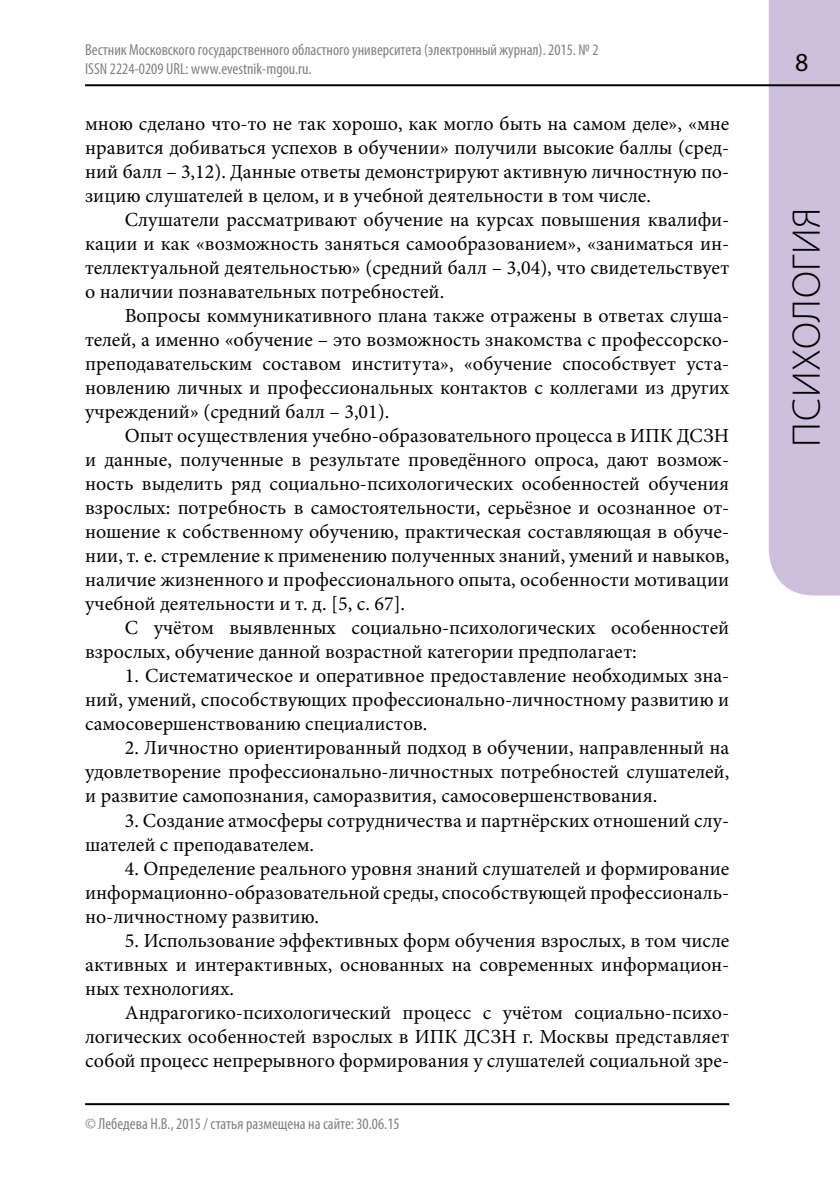
<style>
.page{position:relative;width:840px;height:1191px;background:#fff}
.page>*{position:absolute;margin:0;border:0;box-sizing:border-box;transform-origin:0 0}
.t1{font:300 40px "Myriad Pro";letter-spacing:.02em;color:#000}
.t2{font:20px/24px "Minion Pro";color:#000;text-align:justify}
.t3{font:condensed 16px/19.2px "Myriad Pro";color:#808284}
</style>
<div class="page">
<div style="left:768px;top:0;width:71px;height:595px;background:#cec0dd"></div>
<hr style="left:85px;top:84px;width:754px;height:2px;background:#000">
<hr style="left:85px;top:1103px;width:644px;height:2px;background:#000">
<p class="t3" style="left:85px;top:39px;width:514px">Вестник Московского государственного областного университета (электронный журнал). 2015. № 2<br>ISSN 2224-0209 URL: www.evestnik-mgou.ru.</p>
<p class="t2" style="left:85px;top:112px;width:645px">мною сделано что-то не так хорошо, как могло быть на самом деле», «мне нравится добиваться успехов в обучении» получили высокие баллы (сред&shy;ний балл – 3,12). Данные ответы демонстрируют активную личностную по&shy;зицию слушателей в целом, и в учебной деятельности в том числе.</p>
<p class="t2" style="left:85px;top:208px;width:645px;text-indent:40px">Слушатели рассматривают обучение на курсах повышения квалифи&shy;кации и как «возможность заняться самообразованием», «заниматься ин&shy;теллектуальной деятельностью» (средний балл – 3,04), что свидетельствует о наличии познавательных потребностей.</p>
<p class="t2" style="left:85px;top:304px;width:645px;text-indent:40px">Вопросы коммуникативного плана также отражены в ответах слуша&shy;телей, а именно «обучение – это возможность знакомства с профессорско&shy;преподавательским составом института», «обучение способствует уста&shy;новлению личных и профессиональных контактов с коллегами из других учреждений» (средний балл – 3,01).</p>
<p class="t2" style="left:85px;top:424px;width:645px;text-indent:40px">Опыт осуществления учебно-образовательного процесса в ИПК ДСЗН и данные, полученные в результате проведённого опроса, дают возмож&shy;ность выделить ряд социально-психологических особенностей обучения взрослых: потребность в самостоятельности, серьёзное и осознанное от&shy;ношение к собственному обучению, практическая составляющая в обуче&shy;нии, т. е. стремление к применению полученных знаний, умений и навыков, наличие жизненного и профессионального опыта, особенности мотивации учебной деятельности и т. д. [5, с. 67].</p>
<p class="t2" style="left:85px;top:616px;width:645px;text-indent:40px">С учётом выявленных социально-психологических особенностей взрослых, обучение данной возрастной категории предполагает:</p>
<p class="t2" style="left:85px;top:664px;width:645px;text-indent:40px">1. Систематическое и оперативное предоставление необходимых зна&shy;ний, умений, способствующих профессионально-личностному развитию и самосовершенствованию специалистов.</p>
<p class="t2" style="left:85px;top:736px;width:645px;text-indent:40px">2. Личностно ориентированный подход в обучении, направленный на удовлетворение профессионально-личностных потребностей слушателей, и развитие самопознания, саморазвития, самосовершенствования.</p>
<p class="t2" style="left:85px;top:808px;width:645px;text-indent:40px">3. Создание атмосферы сотрудничества и партнёрских отношений слу&shy;шателей с преподавателем.</p>
<p class="t2" style="left:85px;top:856px;width:645px;text-indent:40px">4. Определение реального уровня знаний слушателей и формирование информационно-образовательной среды, способствующей профессиональ&shy;но-личностному развитию.</p>
<p class="t2" style="left:85px;top:928px;width:645px;text-indent:40px">5. Использование эффективных форм обучения взрослых, в том числе активных и интерактивных, основанных на современных информацион&shy;ных технологиях.</p>
<p class="t2" style="left:85px;top:1000px;width:645px;text-indent:40px">Андрагогико-психологический процесс с учётом социально-психо&shy;логических особенностей взрослых в ИПК ДСЗН г. Москвы представляет собой процесс непрерывного формирования у слушателей социальной зре-</p>
<p class="t3" style="left:85px;top:1114px;width:316px">© Лебедева Н.В., 2015 / статья размещена на сайте: 30.06.15</p>
<h1 class="t1" style="left:782px;top:446px;width:241px;rotate:-90deg">психология</h1>
</div>
